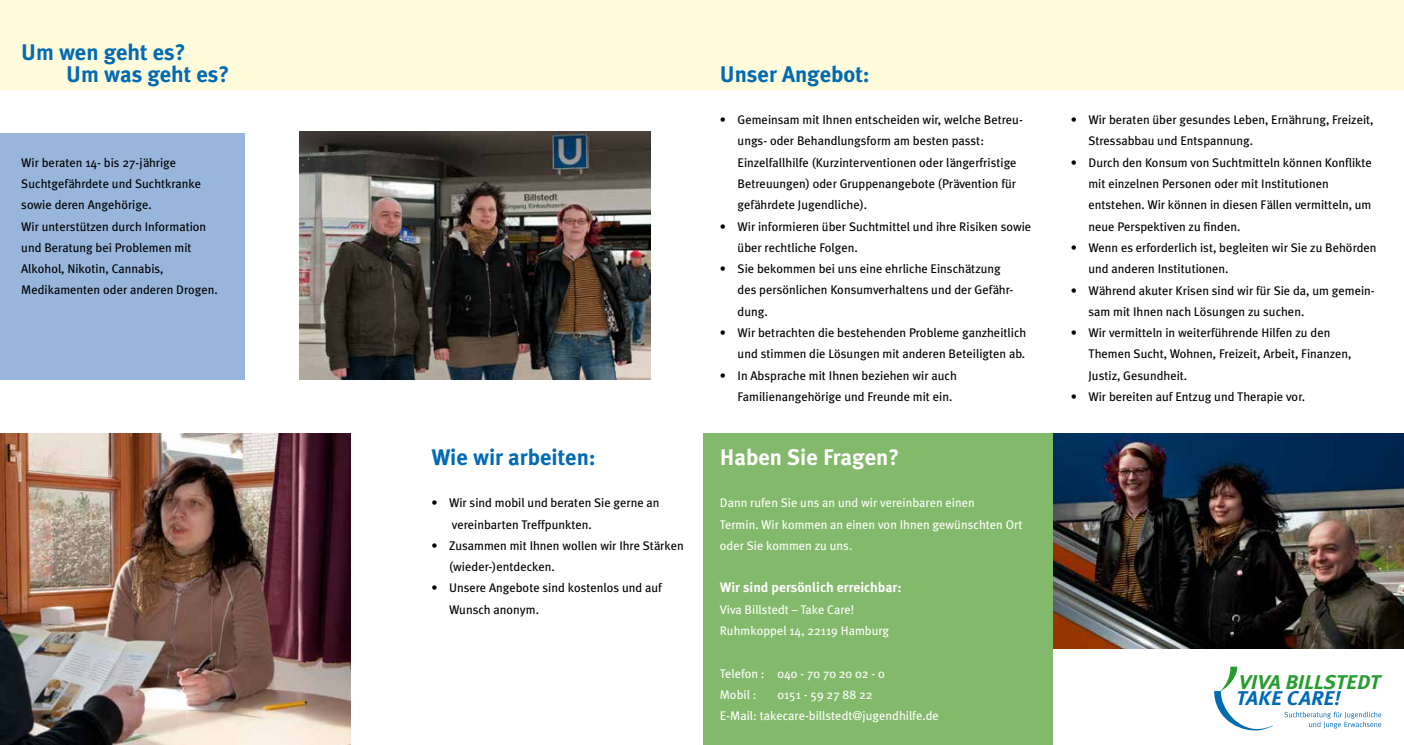
<style>
.page{position:relative;width:1404px;height:745px;background:#fff}
.page>*{position:absolute;margin:0;border:0;box-sizing:border-box;transform-origin:0 0}
.t1{font:700 22.5px/21.2px "Meta Plus";color:#006ab3}
.t2{font:700 22.5px "Meta Plus";color:#fff}
.t3{font:italic 700 19.88px "Meta Plus";letter-spacing:-.02em;color:#269d2e;scale:1.05 1}
.t4{font:italic 700 19.88px "Meta Plus";color:#006ab3;scale:1.05 1}
.t5{font:700 13.75px "Meta Plus";color:#fff}
.t6{font:12.5px/21.2px "Meta Plus";color:#000}
.t7{font:12.5px/21.2px "Meta Plus";color:#fff}
</style>
<div class="page">
<div style="left:0;top:0;width:1403px;height:89px;background:#fffbdb"></div>
<img style="left:1052px;top:433px;width:351px;height:215px">
<div style="left:0;top:133px;width:244px;height:246px;background:#98b6dc"></div>
<div style="left:703px;top:433px;width:349px;height:311px;background:#83b96a"></div>
<img style="left:299px;top:131px;width:351px;height:248px">
<svg style="left:1214px;top:666px;width:58px;height:64px"></svg>
<svg style="left:1284px;top:711px;width:96px;height:17px"></svg>
<img style="left:0;top:433px;width:351px;height:311px">
<h1 class="t1" style="left:66px;top:42px;width:165px;text-indent:-45px">Um wen geht es?<br>Um was geht es?</h1>
<p class="t6" style="left:21px;top:151px;width:198px">Wir beraten 14- bis 27-jährige<br>Suchtgefährdete und Suchtkranke sowie deren Angehörige.<br>Wir unterstützen durch Information und Beratung bei Problemen mit<br>Alkohol, Nikotin, Cannabis,<br>Medikamenten oder anderen Drogen.</p>
<h1 class="t1" style="left:431px;top:446px;width:166px">Wie wir arbeiten:</h1>
<p class="t6" style="left:452px;top:492px;width:209px;text-indent:-21px">• Wir sind mobil und beraten Sie gerne an vereinbarten Treffpunkten.</p>
<p class="t6" style="left:449px;top:534px;width:236px;text-indent:-18px">• Zusammen mit Ihnen wollen wir Ihre Stärken (wieder-)entdecken.</p>
<p class="t6" style="left:449px;top:577px;width:214px;text-indent:-18px">• Unsere Angebote sind kostenlos und auf<br>Wunsch anonym.</p>
<h1 class="t1" style="left:719px;top:63px;width:151px">Unser Angebot:</h1>
<p class="t6" style="left:737px;top:109px;width:287px;text-indent:-18px">• Gemeinsam mit Ihnen entscheiden wir, welche Betreu&shy;ungs- oder Behandlungsform am besten passt:<br>Einzelfallhilfe (Kurzinterventionen oder längerfristige Betreuungen) oder Gruppenangebote (Prävention für gefährdete Jugendliche).</p>
<p class="t6" style="left:737px;top:215px;width:295px;text-indent:-18px">• Wir informieren über Suchtmittel und ihre Risiken sowie über rechtliche Folgen.</p>
<p class="t6" style="left:737px;top:258px;width:277px;text-indent:-18px">• Sie bekommen bei uns eine ehrliche Einschätzung des persönlichen Konsumverhaltens und der Gefähr&shy;dung.</p>
<p class="t6" style="left:719px;top:322px;width:308px;text-align:right">• Wir betrachten die bestehenden Probleme ganzheitlich und stimmen die Lösungen mit anderen Beteiligten ab.</p>
<p class="t6" style="left:737px;top:364px;width:221px;text-indent:-18px">• In Absprache mit Ihnen beziehen wir auch<br>Familienangehörige und Freunde mit ein.</p>
<h1 class="t2" style="left:719px;top:443px;width:181px">Haben Sie Fragen?</h1>
<p class="t7" style="left:719px;top:492px;width:304px">Dann rufen Sie uns an und wir vereinbaren einen<br>Termin. Wir kommen an einen von Ihnen gewünschten Ort oder Sie kommen zu uns.</p>
<p class="t5" style="left:719px;top:579px;width:183px">Wir sind persönlich erreichbar:</p>
<p class="t7" style="left:719px;top:598px;width:171px">Viva Billstedt – Take Care!<br>Ruhmkoppel 14, 22119 Hamburg</p>
<p class="t7" style="left:719px;top:662px;width:166px">Telefon : 040 - 70 70 20 02 - 0<br>Mobil :</p>
<p class="t7" style="left:719px;top:683px;width:220px;text-indent:58px">0151 - 59 27 88 22<br>E-Mail: takecare-billstedt@jugendhilfe.de</p>
<p class="t6" style="left:1088px;top:109px;width:286px;text-indent:-18px">• Wir beraten über gesundes Leben, Ernährung, Freizeit,<br>Stressabbau und Entspannung.</p>
<p class="t6" style="left:1088px;top:151px;width:285px;text-indent:-18px">• Durch den Konsum von Suchtmitteln können Konflikte mit einzelnen Personen oder mit Institutionen entstehen. Wir können in diesen Fällen vermitteln, um neue Perspektiven zu finden.</p>
<p class="t6" style="left:1088px;top:237px;width:290px;text-indent:-18px">• Wenn es erforderlich ist, begleiten wir Sie zu Behörden und anderen Institutionen.</p>
<p class="t6" style="left:1088px;top:279px;width:288px;text-indent:-18px">• Während akuter Krisen sind wir für Sie da, um gemein&shy;sam mit Ihnen nach Lösungen zu suchen.</p>
<p class="t6" style="left:1088px;top:322px;width:264px;text-indent:-18px">• Wir vermitteln in weiterführende Hilfen zu den<br>Themen Sucht, Wohnen, Freizeit, Arbeit, Finanzen,<br>Justiz, Gesundheit.</p>
<p class="t6" style="left:1070px;top:385px;width:236px">• Wir bereiten auf Entzug und Therapie vor.</p>
<h2 class="t3" style="left:1238px;top:670px;width:137px">VIVA BILLSTEDT</h2>
<h2 class="t4" style="left:1235px;top:685px;width:101px">TAKE CARE!</h2>
</div>
